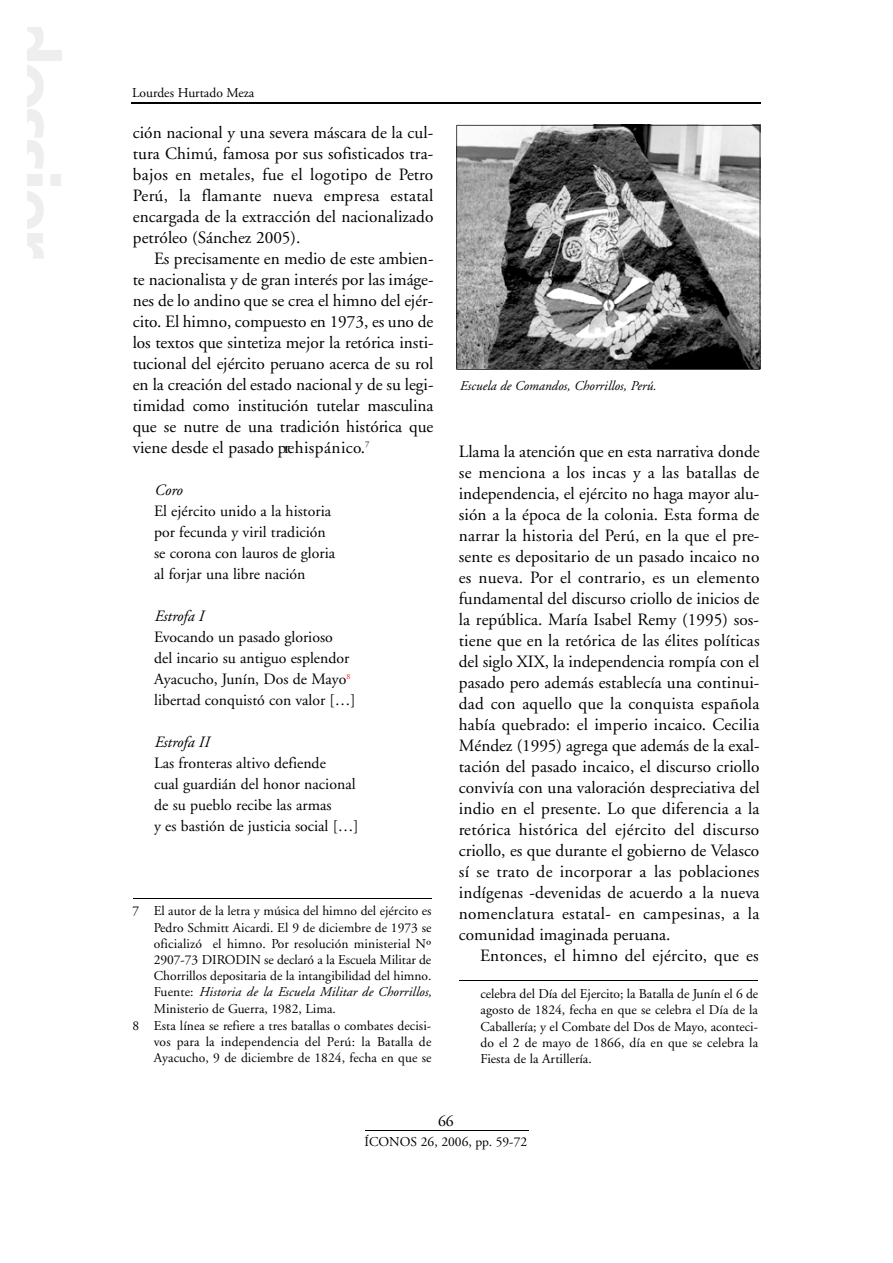
<style>
.page{position:relative;width:893px;height:1263px;background:#fff}
.page>*{position:absolute;margin:0;border:0;box-sizing:border-box;transform-origin:0 0}
.t1{font:17.25px/21px "Adobe Garamond";color:#000;text-align:justify}
.t2{font:15.75px/21px "Adobe Garamond";color:#000}
.t3{font:italic 15.75px "Adobe Garamond";color:#000}
.t4{font:13.5px/16.2px "Adobe Garamond";color:#000;text-align:justify}
.t5{font:italic 13.5px "Adobe Garamond";color:#000}
.s1{font-style:normal}
</style>
<div class="page">
<hr style="left:131px;top:102px;width:629px;height:1px;background:#000">
<hr style="left:365px;top:1130px;width:163px;height:1px;background:#000">
<svg style="left:456px;top:125px;width:304px;height:245px;background:#808080"></svg>
<hr style="left:132px;top:898px;width:299px;height:1px;background:#000">
<hr style="left:459px;top:981px;width:299px;height:1px;background:#000">
<p class="t4" style="left:132px;top:86px;width:124px">Lourdes Hurtado Meza</p>
<p class="t1" style="left:133px;top:123px;width:302px">ción nacional y una severa máscara de la cul&shy;tura Chimú, famosa por sus sofisticados tra&shy;bajos en metales, fue el logotipo de Petro Perú, la flamante nueva empresa estatal encargada de la extracción del nacionalizado petróleo (Sánchez 2005).</p>
<p class="t1" style="left:133px;top:249px;width:302px;text-indent:21px">Es precisamente en medio de este ambien&shy;te nacionalista y de gran interés por las imáge&shy;nes de lo andino que se crea el himno del ejér&shy;c ito. El himno, compuesto en 1973, es uno de los textos que sintetiza mejor la retórica insti&shy;tucional del ejército peruano acerca de su ro l en la creación del estado nacional y de su legi&shy;timidad como institución tutelar masculina que se nutre de una tradición histórica que viene desde el pasado pre h is p á n ic o.<sup>7</sup></p>
<p class="t3" style="left:154px;top:484px;width:29px">Coro</p>
<p class="t2" style="left:154px;top:502px;width:182px">El ejército unido a la historia por fecunda y viril tradición se corona con lauros de gloria al forjar una libre nación</p>
<p class="t3" style="left:154px;top:610px;width:51px">Estrofa I</p>
<p class="t2" style="left:154px;top:628px;width:203px">Evocando un pasado glorioso<br>del incario su antiguo esplendor<br>Ayacucho, Junín, Dos de Mayo<sup>8 </sup>libertad conquistó con valor […]</p>
<p class="t3" style="left:154px;top:736px;width:56px">Estrofa II</p>
<p class="t2" style="left:154px;top:754px;width:206px">Las fronteras altivo defiende<br>cual guardián del honor nacional de su pueblo recibe las armas<br>y es bastión de justicia social […]</p>
<p class="t4" style="left:132px;top:904px;width:300px">7 El autor de la letra y música del himno del ejército es</p>
<p class="t4" style="left:154px;top:921px;width:279px">Pedro Schmitt Aicardi. El 9 de diciembre de 1973 se</p>
<p class="t4" style="left:154px;top:937px;width:279px">oficializó el himno. Por resolución ministerial Nº</p>
<p class="t4" style="left:154px;top:953px;width:279px">2907-73 DIRODIN se declaró a la Escuela Militar de</p>
<p class="t4" style="left:154px;top:969px;width:279px">Chorrillos depositaria de la intangibilidad del himno.</p>
<p class="t5" style="left:154px;top:987px;width:279px"><span class="s1">Fuente:</span> Historia de la Escuela Militar de Chorrillos,</p>
<p class="t4" style="left:154px;top:1002px;width:184px">Ministerio de Guerra, 1982, Lima.</p>
<p class="t4" style="left:132px;top:1018px;width:300px">8 Esta línea se refiere a tres batallas o combates decisi-</p>
<p class="t4" style="left:154px;top:1035px;width:279px">vos para la independencia del Perú: la Batalla de</p>
<p class="t4" style="left:154px;top:1051px;width:279px">Ayacucho, 9 de diciembre de 1824, fecha en que se</p>
<p class="t5" style="left:459px;top:380px;width:198px">Escuela de Comandos, Chorrillos, Perú.</p>
<p class="t1" style="left:459px;top:443px;width:302px">Llama la atención que en esta narrativa donde se menciona a los incas y a las batallas de independencia, el ejército no haga mayor alu&shy;sión a la época de la colonia. Esta forma de narrar la historia del Perú, en la que el pre&shy;sente es depositario de un pasado incaico no es nueva. Por el contrario, es un elemento fundamental del discurso criollo de inicios de la república. María Isabel Remy (1995) sos&shy;tiene que en la retórica de las élites políticas del siglo XIX, la independencia rompía con el pasado pero además establecía una continui&shy;dad con aquello que la conquista española había quebrado: el imperio incaico. Cecilia Méndez (1995) agrega que además de la exal&shy;tación del pasado incaico, el discurso criollo convivía con una valoración despreciativa del indio en el presente. Lo que diferencia a la retórica histórica del ejército del discurso criollo, es que durante el gobierno de Velasco sí se trato de incorporar a las poblaciones indígenas -devenidas de acuerdo a la nueva nomenclatura estatal- en campesinas, a la comunidad imaginada peruana.</p>
<p class="t1" style="left:480px;top:947px;width:280px">Entonces, el himno del ejército, que es</p>
<p class="t4" style="left:480px;top:987px;width:279px">celebra del Día del Ejercito; la Batalla de Junín el 6 de agosto de 1824, fecha en que se celebra el Día de la Caballería; y el Combate del Dos de Mayo, aconteci&shy;do el 2 de mayo de 1866, día en que se celebra la Fiesta de la Artillería.</p>
<p class="t2" style="left:438px;top:1112px;width:17px">66</p>
<p class="t4" style="left:364px;top:1134px;width:164px">ÍCONOS 26, 2006, pp. 59-72</p>
</div>
